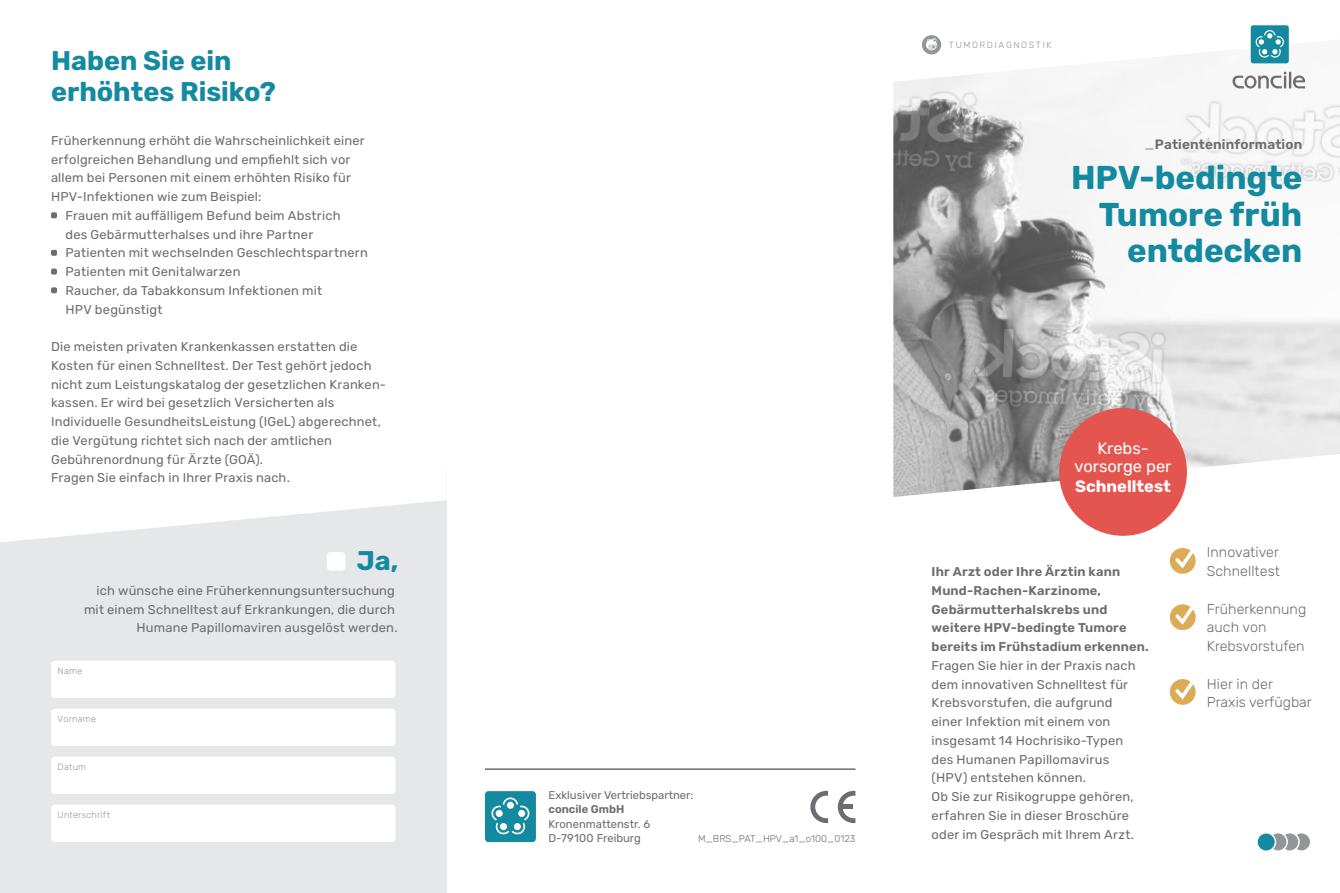
<style>
.page{position:relative;width:1340px;height:893px;background:#fff}
.page>*{position:absolute;margin:0;border:0;box-sizing:border-box;transform-origin:0 0}
.t1{font:700 33px/36.5px "Rubik";letter-spacing:-.005em;color:#148aa0;text-align:right}
.t2{font:700 27px/31.5px "Rubik";color:#148aa0}
.t3{font:16.5px/18px "Rubik";color:#fff;text-align:center}
.t4{font:700 16.5px "Rubik";color:#fff}
.t5{font:300 14.25px/18.8px "Rubik";letter-spacing:.005em;color:#6c6d70}
.t6{font:600 13.5px "Rubik";letter-spacing:.01em;color:#6c6d70}
.t7{font:12.75px/18.8px "Rubik";letter-spacing:.015em;color:#6c6d70}
.t8{font:600 12.75px/18.8px "Rubik";letter-spacing:.015em;color:#6c6d70}
.t9{font:11.25px/14.2px "Rubik";color:#6c6d70}
.t10{font:600 11.25px "Rubik";color:#6c6d70}
.t11{font:300 9.75px "Rubik";color:#6c6d70}
.t12{font:300 9px "Rubik";letter-spacing:.03em;color:#939598}
.t13{font:300 9px "Rubik";letter-spacing:.175em;color:#939598}
.s1{font-weight:300}
</style>
<div class="page">
<img style="left:893px;top:89px;width:446px;height:408px">
<div style="left:1059px;top:408px;width:127px;height:128px;background:#e55550;border-radius:50%"></div>
<svg style="left:893px;top:25px;width:413px;height:64px"></svg>
<svg style="left:1169px;top:548px;width:26px;height:26px"></svg>
<svg style="left:1172px;top:548px;width:24px;height:23px"></svg>
<svg style="left:1169px;top:604px;width:26px;height:26px"></svg>
<svg style="left:1172px;top:604px;width:24px;height:24px"></svg>
<svg style="left:1169px;top:679px;width:26px;height:26px"></svg>
<svg style="left:1172px;top:679px;width:24px;height:23px"></svg>
<svg style="left:1292px;top:833px;width:18px;height:18px"></svg>
<div style="left:1291px;top:832px;width:20px;height:20px;border:2px solid #fff;border-radius:50%"></div>
<div style="left:1280px;top:833px;width:18px;height:18px;background:#939598;border-radius:50%"></div>
<div style="left:1279px;top:832px;width:20px;height:20px;border:2px solid #fff;border-radius:50%"></div>
<div style="left:1268px;top:833px;width:19px;height:18px;background:#939598;border-radius:50%"></div>
<div style="left:1267px;top:832px;width:20px;height:20px;border:2px solid #fff;border-radius:50%"></div>
<div style="left:1256px;top:833px;width:19px;height:18px;background:#148aa0;border-radius:50%"></div>
<div style="left:1256px;top:832px;width:20px;height:20px;border:2px solid #fff;border-radius:50%"></div>
<div style="left:0;top:466px;width:446px;height:427px;background:#e6e7e9"></div>
<svg style="left:0;top:466px;width:446px;height:76px"></svg>
<svg style="left:51px;top:212px;width:6px;height:6px"></svg>
<svg style="left:51px;top:250px;width:6px;height:6px"></svg>
<svg style="left:51px;top:269px;width:6px;height:6px"></svg>
<svg style="left:51px;top:287px;width:6px;height:6px"></svg>
<div style="left:327px;top:552px;width:18px;height:19px;background:#fff;border-radius:4px"></div>
<div style="left:51px;top:661px;width:344px;height:37px;background:#fff;border-radius:4px"></div>
<div style="left:51px;top:709px;width:344px;height:37px;background:#fff;border-radius:4px"></div>
<div style="left:51px;top:757px;width:344px;height:37px;background:#fff;border-radius:4px"></div>
<div style="left:51px;top:805px;width:344px;height:37px;background:#fff;border-radius:4px"></div>
<svg style="left:810px;top:791px;width:18px;height:32px"></svg>
<svg style="left:837px;top:791px;width:18px;height:32px"></svg>
<div style="left:840px;top:804px;width:12px;height:5px;background:#6c6d70"></div>
<div style="left:485px;top:791px;width:51px;height:51px;background:#148aa0;border-radius:4px"></div>
<svg style="left:491px;top:797px;width:39px;height:38px"></svg>
<hr style="left:485px;top:768px;width:370px;height:2px;background:#6c6d70">
<h2 class="t2" style="left:51px;top:45px;width:226px">Haben Sie ein erhöhtes Risiko?</h2>
<p class="t7" style="left:51px;top:131px;width:315px">Früherkennung erhöht die Wahrscheinlichkeit einer</p>
<p class="t7" style="left:51px;top:150px;width:301px">erfolgreichen Behandlung und empfiehlt sich vor</p>
<p class="t7" style="left:51px;top:169px;width:301px">allem bei Personen mit einem erhöhten Risiko für</p>
<p class="t7" style="left:51px;top:188px;width:212px">HPV-Infektionen wie zum Beispiel:</p>
<p class="t7" style="left:65px;top:206px;width:276px">Frauen mit auffälligem Befund beim Abstrich</p>
<p class="t7" style="left:65px;top:225px;width:249px">des Gebärmutterhalses und ihre Partner</p>
<p class="t7" style="left:65px;top:244px;width:304px">Patienten mit wechselnden Geschlechtspartnern</p>
<p class="t7" style="left:65px;top:263px;width:176px">Patienten mit Genitalwarzen</p>
<p class="t7" style="left:65px;top:281px;width:258px">Raucher, da Tabakkonsum Infektionen mit</p>
<p class="t7" style="left:65px;top:300px;width:98px">HPV begünstigt</p>
<p class="t7" style="left:51px;top:338px;width:336px">Die meisten privaten Krankenkassen erstatten die Kosten für einen Schnelltest. Der Test gehört jedoch nicht zum Leistungskatalog der gesetzlichen Kranken&shy;kassen. Er wird bei gesetzlich Versicherten als Individuelle GesundheitsLeistung (IGeL) abgerechnet, die Vergütung richtet sich nach der amtlichen Gebührenordnung für Ärzte (GOÄ).<br>Fragen Sie einfach in Ihrer Praxis nach.</p>
<h2 class="t2" style="left:357px;top:546px;width:43px">Ja,</h2>
<p class="t7" style="left:84px;top:581px;width:315px;text-align:right">ich wünsche eine Früherkennungsuntersuchung mit einem Schnelltest auf Erkrankungen, die durch<br>Humane Papillomaviren ausgelöst werden.</p>
<p class="t12" style="left:58px;top:666px;width:26px">Name</p>
<p class="t12" style="left:58px;top:714px;width:40px">Vorname</p>
<p class="t12" style="left:58px;top:762px;width:30px">Datum</p>
<p class="t12" style="left:58px;top:810px;width:54px">Unterschrift</p>
<p class="t9" style="left:548px;top:788px;width:146px">Exklusiver Vertriebspartner:</p>
<p class="t10" style="left:548px;top:803px;width:77px">concile GmbH</p>
<p class="t9" style="left:548px;top:817px;width:103px">Kronenmattenstr. 6<br>D-79100 Freiburg</p>
<p class="t11" style="left:698px;top:833px;width:159px">M_BRS_PAT_HPV_a1_o100_0123</p>
<p class="t13" style="left:949px;top:40px;width:104px">TUMORDIAGNOSTIK</p>
<p class="t6" style="left:1144px;top:137px;width:159px"><span class="s1">_</span>Patienteninformation</p>
<h1 class="t1" style="left:1071px;top:160px;width:233px">HPV-bedingte<br>Tumore früh entdecken</h1>
<p class="t3" style="left:1074px;top:440px;width:99px">Krebs&shy;vorsorge per</p>
<p class="t4" style="left:1075px;top:477px;width:97px">Schnelltest</p>
<p class="t8" style="left:931px;top:563px;width:218px">Ihr Arzt oder Ihre Ärztin kann<br>Mund-Rachen-Karzinome,<br>Gebärmutterhalskrebs und weitere HPV-bedingte Tumore bereits im Frühstadium erkennen.</p>
<p class="t7" style="left:931px;top:656px;width:205px">Fragen Sie hier in der Praxis nach dem innovativen Schnelltest für<br>Krebsvorstufen, die aufgrund einer Infektion mit einem von insgesamt 14 Hochrisiko-Typen des Humanen Papillomavirus (HPV) entstehen können.<br>Ob Sie zur Risikogruppe gehören, erfahren Sie in dieser Broschüre oder im Gespräch mit Ihrem Arzt.</p>
<p class="t5" style="left:1206px;top:543px;width:75px">Innovativer<br>Schnelltest</p>
<p class="t5" style="left:1206px;top:600px;width:101px">Früherkennung auch von<br>Krebsvorstufen</p>
<p class="t5" style="left:1206px;top:675px;width:107px">Hier in der<br>Praxis verfügbar</p>
</div>
